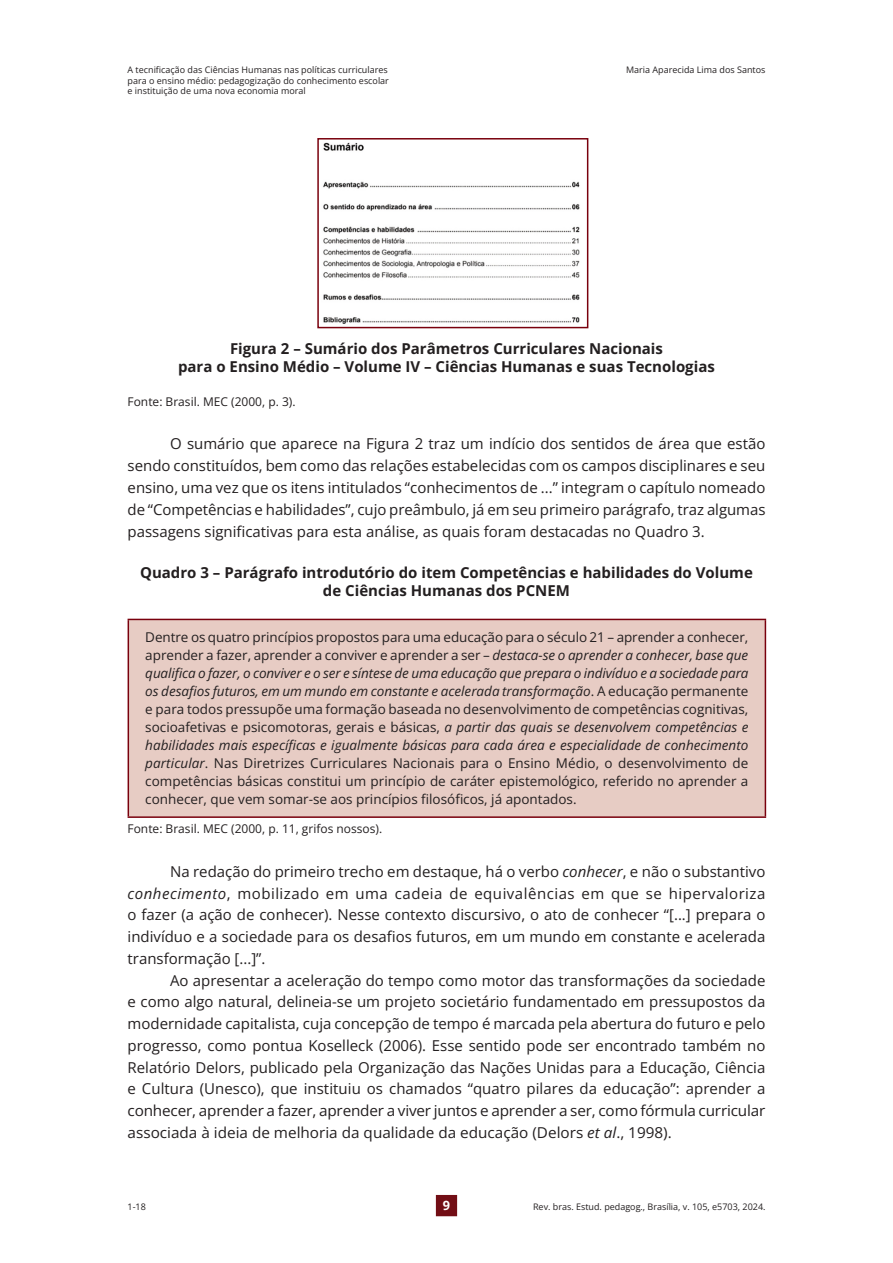
<style>
.page{position:relative;width:893px;height:1263px;background:#fff}
.page>*{position:absolute;margin:0;border:0;box-sizing:border-box;transform-origin:0 0}
._01_-_Corpo_do_texto{font:15px/21.8px "Open Sans";color:#231f20;text-align:justify}
._01_-_Titulo_Tabelas__quadros__graficos_e{font:700 15px/18px "Open Sans";color:#231f20;text-align:center}
._01_-_Texto_Tabela{font:13.5px/18px "Open Sans";color:#231f20;text-align:justify}
.t1{font:700 12.75px "Open Sans";color:#fff}
._01_-_Fonte_da_tabela{font:12px "Open Sans";color:#231f20}
.t2{font:9px/10.5px "Open Sans";color:#231f20}
.s1{font-style:italic}
</style>
<div class="page">
<div style="left:436px;top:1195px;width:21px;height:21px;background:#720e15"></div>
<div style="left:128px;top:619px;width:637px;height:198px;background:#e7ccc4"></div>
<hr style="left:128px;top:619px;width:638px;height:1px;background:#79000d">
<hr style="left:128px;top:620px;width:1px;height:196px;background:#79000d">
<hr style="left:765px;top:620px;width:1px;height:196px;background:#79000d">
<hr style="left:128px;top:816px;width:638px;height:2px;background:#79000d">
<img style="left:323px;top:142px;width:257px;height:182px">
<div style="left:317px;top:138px;width:271px;height:190px;border:2px solid #79000d"></div>
<p class="t2" style="left:128px;top:65px;width:263px">A tecnificação das Ciências Humanas nas políticas curriculares para o ensino médio: pedagogização do conhecimento escolar e instituição de uma nova economia moral</p>
<p class="t2" style="left:626px;top:65px;width:141px">Maria Aparecida Lima dos Santos</p>
<p class="_01_-_Titulo_Tabelas__quadros__graficos_e" style="left:178px;top:340px;width:538px">Figura 2 – Sumário dos Parâmetros Curriculares Nacionais<br>para o Ensino Médio – Volume IV – Ciências Humanas e suas Tecnologias</p>
<p class="_01_-_Fonte_da_tabela" style="left:128px;top:393px;width:169px">Fonte: Brasil. MEC (2000, p. 3).</p>
<p class="_01_-_Corpo_do_texto" style="left:128px;top:433px;width:639px;text-indent:43px">O sumário que aparece na Figura 2 traz um indício dos sentidos de área que estão sendo constituídos, bem como das relações estabelecidas com os campos disciplinares e seu ensino, uma vez que os itens intitulados “conhecimentos de ...” integram o capítulo nomeado de “Competências e habilidades”, cujo preâmbulo, já em seu primeiro parágrafo, traz algumas passagens significativas para esta análise, as quais foram destacadas no Quadro 3.</p>
<p class="_01_-_Titulo_Tabelas__quadros__graficos_e" style="left:140px;top:563px;width:614px">Quadro 3 – Parágrafo introdutório do item Competências e habilidades do Volume de Ciências Humanas dos PCNEM</p>
<p class="_01_-_Texto_Tabela" style="left:145px;top:628px;width:605px">Dentre os quatro princípios propostos para uma educação para o século 21 – aprender a conhecer, aprender a fazer, aprender a conviver e aprender a ser – <span class="s1">destaca-se o aprender a conhecer, base que qualifica o fazer, o conviver e o ser e síntese de uma educação que prepara o indivíduo e a sociedade para os desafios futuros, em um mundo em constante e acelerada transformação</span>. A educação permanente e para todos pressupõe uma formação baseada no desenvolvimento de competências cognitivas, socioafetivas e psicomotoras, gerais e básicas, <span class="s1">a partir das quais se desenvolvem competências e habilidades mais específicas e igualmente básicas para cada área e especialidade de conhecimento particular</span>. Nas Diretrizes Curriculares Nacionais para o Ensino Médio, o desenvolvimento de competências básicas constitui um princípio de caráter epistemológico, referido no aprender a conhecer, que vem somar-se aos princípios filosóficos, já apontados.</p>
<p class="_01_-_Fonte_da_tabela" style="left:128px;top:820px;width:256px">Fonte: Brasil. MEC (2000, p. 11, grifos nossos).</p>
<p class="_01_-_Corpo_do_texto" style="left:128px;top:860px;width:639px;text-indent:43px">Na redação do primeiro trecho em destaque, há o verbo <span class="s1">conhecer</span>, e não o substantivo <span class="s1">conhecimento</span>, mobilizado em uma cadeia de equivalências em que se hipervaloriza o fazer (a ação de conhecer). Nesse contexto discursivo, o ato de conhecer “[...] prepara o indivíduo e a sociedade para os desafios futuros, em um mundo em constante e acelerada transformação [...]”.</p>
<p class="_01_-_Corpo_do_texto" style="left:128px;top:969px;width:639px;text-indent:43px">Ao apresentar a aceleração do tempo como motor das transformações da sociedade e como algo natural, delineia-se um projeto societário fundamentado em pressupostos da modernidade capitalista, cuja concepção de tempo é marcada pela abertura do futuro e pelo progresso, como pontua Koselleck (2006). Esse sentido pode ser encontrado também no Relatório Delors, publicado pela Organização das Nações Unidas para a Educação, Ciência e Cultura (Unesco), que instituiu os chamados “quatro pilares da educação”: aprender a conhecer, aprender a fazer, aprender a viver juntos e aprender a ser, como fórmula curricular associada à ideia de melhoria da qualidade da educação (Delors <span class="s1">et al</span>., 1998).</p>
<p class="t2" style="left:128px;top:1201px;width:20px">1-18</p>
<p class="t1" style="left:443px;top:1197px;width:9px">9</p>
<p class="t2" style="left:533px;top:1201px;width:234px">Rev. bras. Estud. pedagog., Brasília, v. 105, e5703, 2024.</p>
</div>
